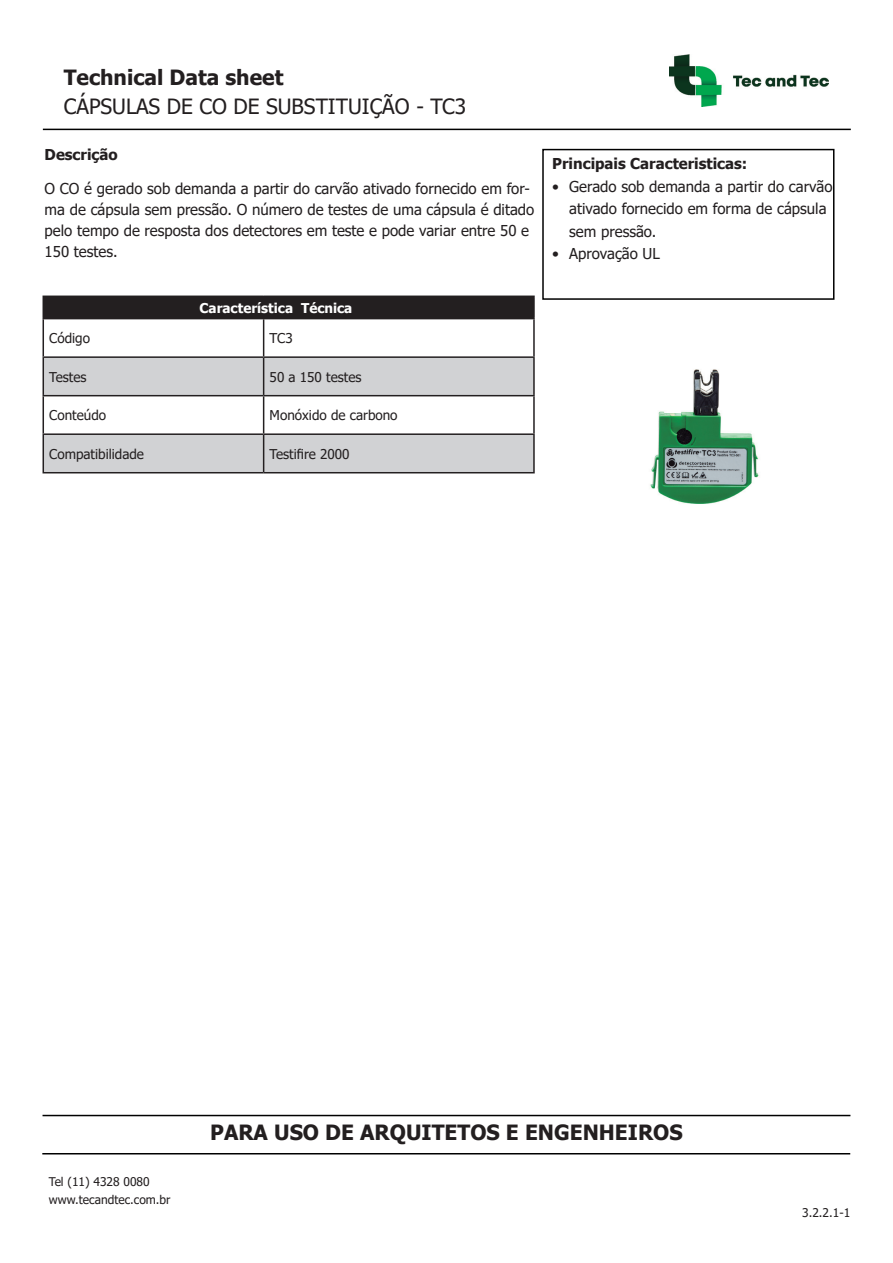
<style>
.page{position:relative;width:893px;height:1263px;background:#fff}
.page>*{position:absolute;margin:0;border:0;box-sizing:border-box;transform-origin:0 0}
.t1{font:700 21px "Tahoma";color:#231f20}
.t2{font:21px "Tahoma";color:#231f20}
.t3{font:15px/21px "Tahoma";color:#231f20}
.t4{font:700 15px "Tahoma";color:#231f20}
.t5{font:13.5px "Tahoma";color:#231f20}
.t6{font:700 13.5px "Tahoma";color:#fff}
.t7{font:12px/18px "Tahoma";color:#231f20}
.s1{color:#231f20}
</style>
<div class="page">
<div style="left:43px;top:296px;width:491px;height:23px;background:#231f20"></div>
<svg style="left:44px;top:358px;width:489px;height:114px;fill:#d1d2d4"></svg>
<hr style="left:43px;top:319px;width:1px;height:37px;background:#231f20">
<hr style="left:264px;top:318px;width:271px;height:1px;background:#231f20">
<hr style="left:263px;top:319px;width:1px;height:37px;background:#231f20">
<hr style="left:533px;top:319px;width:2px;height:37px;background:#231f20">
<hr style="left:43px;top:356px;width:221px;height:2px;background:#231f20">
<hr style="left:43px;top:358px;width:1px;height:37px;background:#231f20">
<hr style="left:264px;top:356px;width:271px;height:2px;background:#231f20">
<hr style="left:263px;top:358px;width:1px;height:37px;background:#231f20">
<hr style="left:533px;top:358px;width:2px;height:37px;background:#231f20">
<hr style="left:43px;top:395px;width:221px;height:1px;background:#231f20">
<hr style="left:43px;top:396px;width:1px;height:37px;background:#231f20">
<hr style="left:264px;top:395px;width:271px;height:1px;background:#231f20">
<hr style="left:263px;top:396px;width:1px;height:37px;background:#231f20">
<hr style="left:533px;top:396px;width:2px;height:37px;background:#231f20">
<hr style="left:43px;top:433px;width:221px;height:2px;background:#231f20">
<hr style="left:43px;top:435px;width:1px;height:37px;background:#231f20">
<hr style="left:264px;top:433px;width:271px;height:2px;background:#231f20">
<hr style="left:263px;top:435px;width:1px;height:37px;background:#231f20">
<hr style="left:533px;top:435px;width:2px;height:37px;background:#231f20">
<hr style="left:43px;top:472px;width:221px;height:1px;background:#231f20">
<hr style="left:264px;top:472px;width:271px;height:1px;background:#231f20">
<hr style="left:264px;top:296px;width:271px;height:1px;background:#231f20">
<hr style="left:533px;top:297px;width:2px;height:21px;background:#231f20">
<img style="left:670px;top:55px;width:158px;height:51px">
<div style="left:542px;top:149px;width:292px;height:151px;border:2px solid #000"></div>
<img style="left:650px;top:369px;width:109px;height:135px">
<hr style="left:43px;top:1115px;width:807px;height:1px;background:#000">
<hr style="left:43px;top:129px;width:808px;height:1px;background:#000">
<hr style="left:42px;top:1153px;width:808px;height:1px;background:#000">
<h1 class="t1" style="left:64px;top:63px;width:221px">Technical Data sheet</h1>
<h1 class="t2" style="left:64px;top:92px;width:404px">CÁPSULAS DE CO DE SUBSTITUIÇÃO - TC3</h1>
<p class="t4" style="left:45px;top:144px;width:75px">Descrição</p>
<p class="t3" style="left:45px;top:179px;width:491px">O CO é gerado sob demanda a partir do carvão ativado fornecido em for&shy;ma de cápsula sem pressão. O número de testes de uma cápsula é ditado pelo tempo de resposta dos detectores em teste e pode variar entre 50 e 150 testes.</p>
<p class="t6" style="left:200px;top:298px;width:180px">Característica Técnica<span class="s1">......</span></p>
<p class="t5" style="left:49px;top:329px;width:42px">Código</p>
<p class="t5" style="left:270px;top:329px;width:25px">TC3</p>
<p class="t5" style="left:49px;top:368px;width:39px">Testes</p>
<p class="t5" style="left:270px;top:368px;width:93px">50 a 150 testes</p>
<p class="t5" style="left:49px;top:406px;width:58px">Conteúdo</p>
<p class="t5" style="left:270px;top:406px;width:130px">Monóxido de carbono</p>
<p class="t5" style="left:49px;top:445px;width:96px">Compatibilidade</p>
<p class="t5" style="left:270px;top:445px;width:82px">Testifire 2000</p>
<p class="t4" style="left:552px;top:153px;width:197px">Principais Caracteristicas:</p>
<p class="t3" style="left:569px;top:176px;width:265px;line-height:22.5px;text-indent:-17px">• Gerado sob demanda a partir do carvão ativado fornecido em forma de cápsula sem pressão.</p>
<p class="t3" style="left:552px;top:244px;width:109px">• Aprovação UL</p>
<p class="t7" style="left:49px;top:1174px;width:123px">Tel (11) 4328 0080 www.tecandtec.com.br</p>
<h1 class="t1" style="left:210px;top:1117px;width:474px">PARA USO DE ARQUITETOS E ENGENHEIROS</h1>
<p class="t7" style="left:802px;top:1205px;width:50px">3.2.2.1-1</p>
</div>
